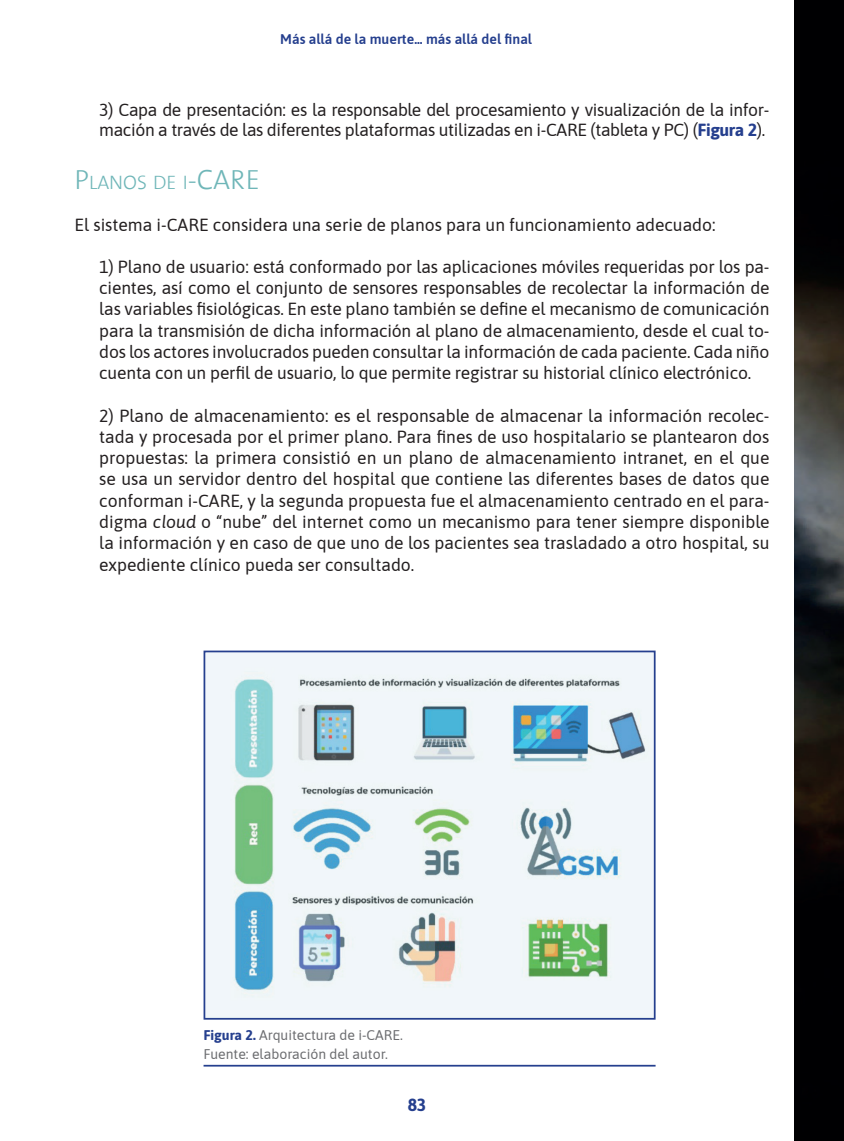
<style>
.page{position:relative;width:844px;height:1141px;background:#fff}
.page>*{position:absolute;margin:0;border:0;box-sizing:border-box;transform-origin:0 0}
.sub3{font:300 19.6px "The Sans";color:#6fb6b8}
.texto_gral{font:17.5px/21.3px "Asap";letter-spacing:-.01em;color:#231f20;text-align:justify}
.t1{font:700 17.5px "Asap";color:#253f8e}
.pies_de_foto{font:14px "Asap";color:#6c6d70}
.t2{font:600 14px "Asap";color:#253f8e}
.s1{font-weight:700;color:#253f8e}
.s2{font-size:28px}
.s3{font-style:italic}
</style>
<div class="page">
<img style="left:794px;top:0;width:49px;height:1141px">
<img style="left:206px;top:654px;width:446px;height:363px">
<div style="left:203px;top:651px;width:452px;height:369px;border:2px solid #253f8e"></div>
<hr style="left:203px;top:1065px;width:452px;height:2px;background:#253f8e">
<p class="t2" style="left:280px;top:30px;width:253px">Más allá de la muerte... más allá del final</p>
<p class="texto_gral" style="left:99px;top:98px;width:671px">3) Capa de presentación: es la responsable del procesamiento y visualización de la infor&shy;mación a través de las diferentes plataformas utilizadas en i-CARE (tableta y PC) (<span class="s1">Figura 2</span>).</p>
<p class="sub3" style="left:74px;top:166px;width:139px"><span class="s2">P</span>LANOS DE I<span class="s2">-CARE</span></p>
<p class="texto_gral" style="left:74px;top:213px;width:642px">El sistema i-CARE considera una serie de planos para un funcionamiento adecuado:</p>
<p class="texto_gral" style="left:99px;top:255px;width:671px">1) Plano de usuario: está conformado por las aplicaciones móviles requeridas por los pa&shy;cientes, así como el conjunto de sensores responsables de recolectar la información de las variables fisiológicas. En este plano también se define el mecanismo de comunicación para la transmisión de dicha información al plano de almacenamiento, desde el cual to&shy;dos los actores involucrados pueden consultar la información de cada paciente. Cada niño cuenta con un perfil de usuario, lo que permite registrar su historial clínico electrónico.</p>
<p class="texto_gral" style="left:99px;top:404px;width:671px">2) Plano de almacenamiento: es el responsable de almacenar la información recolec&shy;tada y procesada por el primer plano. Para fines de uso hospitalario se plantearon dos propuestas: la primera consistió en un plano de almacenamiento intranet, en el que se usa un servidor dentro del hospital que contiene las diferentes bases de datos que conforman i-CARE, y la segunda propuesta fue el almacenamiento centrado en el para&shy;digma <span class="s3">cloud</span> o “nube” del internet como un mecanismo para tener siempre disponible la información y en caso de que uno de los pacientes sea trasladado a otro hospital, su expediente clínico pueda ser consultado.</p>
<p class="pies_de_foto" style="left:203px;top:1026px;width:201px"><span class="s1">Figura 2.</span> Arquitectura de i-CARE.</p>
<p class="pies_de_foto" style="left:203px;top:1044px;width:186px">Fuente: elaboración del autor.</p>
<p class="t1" style="left:407px;top:1093px;width:20px">83</p>
</div>
